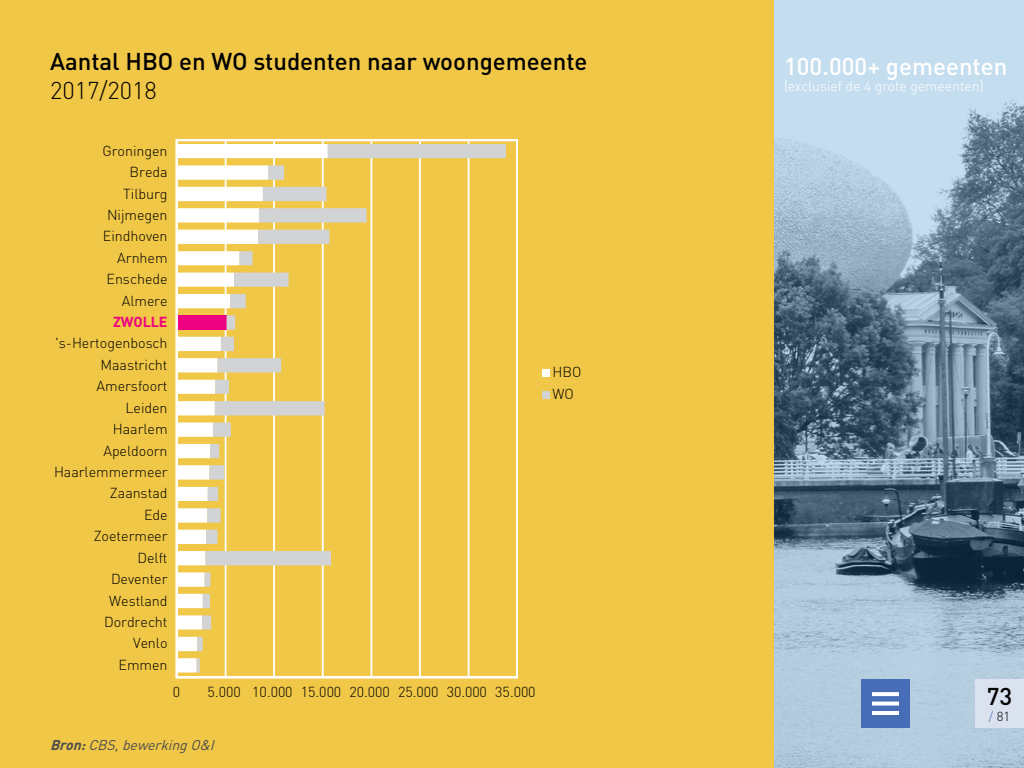
<style>
.page{position:relative;width:1024px;height:768px;background:#fff}
.page>*{position:absolute;margin:0;border:0;box-sizing:border-box;transform-origin:0 0}
.t1{font:500 24px "DIN";color:#000}
.t2{font:500 24px "DIN";color:#fff}
.t3{font:300 24px "DIN";color:#000}
.t4{font:300 14.3px/22px "DIN";color:#010101}
.t5{font:700 14.3px "DIN";letter-spacing:-.005em;color:#ed0180}
.t6{font:300 14px "DIN";color:#fff}
.t7{font:italic 14px "DIN";color:#4d4d4d}
.t8{font:300 13px "DIN";color:#000}
.s1{font-weight:700}
.s2{color:#476db6}
</style>
<div class="page">
<svg style="left:774px;top:0;width:250px;height:768px;background:#89a2b3"></svg>
<div style="left:861px;top:679px;width:49px;height:49px;background:#476db6"></div>
<svg style="left:872px;top:692px;width:27px;height:4px"></svg>
<svg style="left:872px;top:702px;width:27px;height:4px"></svg>
<hr style="left:872px;top:711px;width:27px;height:4px;background:#fff">
<div style="left:975px;top:679px;width:49px;height:49px;background:#dae2f0"></div>
<div style="left:0;top:0;width:774px;height:768px;background:#f0c747"></div>
<hr style="left:468px;top:140px;width:1px;height:536px;background:#fff">
<hr style="left:419px;top:140px;width:2px;height:536px;background:#fff">
<hr style="left:371px;top:140px;width:1px;height:536px;background:#fff">
<hr style="left:322px;top:140px;width:2px;height:536px;background:#fff">
<hr style="left:273px;top:140px;width:2px;height:536px;background:#fff">
<hr style="left:225px;top:140px;width:2px;height:536px;background:#fff">
<svg style="left:179px;top:144px;width:18px;height:529px;fill:#fff"></svg>
<svg style="left:197px;top:144px;width:309px;height:529px"></svg>
<div style="left:176px;top:139px;width:342px;height:539px;border:2px solid #fff"></div>
<div style="left:543px;top:369px;width:7px;height:7px;background:#fff"></div>
<div style="left:543px;top:391px;width:7px;height:7px;background:#d1d3d4"></div>
<h1 class="t1" style="left:50px;top:46px;width:539px">Aantal HBO en WO studenten naar woongemeente</h1>
<h1 class="t3" style="left:50px;top:75px;width:108px">2017/2018</h1>
<p class="t4" style="left:103px;top:139px;width:67px">Groningen</p>
<p class="t4" style="left:130px;top:161px;width:39px">Breda</p>
<p class="t4" style="left:123px;top:182px;width:46px">Tilburg</p>
<p class="t4" style="left:107px;top:204px;width:62px">Nijmegen</p>
<p class="t4" style="left:103px;top:225px;width:66px">Eindhoven</p>
<p class="t4" style="left:117px;top:247px;width:52px">Arnhem</p>
<p class="t4" style="left:107px;top:268px;width:63px">Enschede</p>
<p class="t4" style="left:122px;top:289px;width:47px">Almere</p>
<p class="t5" style="left:113px;top:313px;width:56px">ZWOLLE</p>
<p class="t4" style="left:55px;top:332px;width:114px">'s-Hertogenbosch</p>
<p class="t4" style="left:100px;top:354px;width:69px">Maastricht</p>
<p class="t4" style="left:97px;top:375px;width:73px">Amersfoort</p>
<p class="t4" style="left:125px;top:396px;width:44px">Leiden</p>
<p class="t4" style="left:113px;top:418px;width:56px">Haarlem</p>
<p class="t4" style="left:103px;top:439px;width:66px">Apeldoorn</p>
<p class="t4" style="left:54px;top:461px;width:115px">Haarlemmermeer</p>
<p class="t4" style="left:110px;top:482px;width:59px">Zaanstad</p>
<p class="t4" style="left:144px;top:504px;width:25px">Ede</p>
<p class="t4" style="left:94px;top:525px;width:75px">Zoetermeer</p>
<p class="t4" style="left:137px;top:546px;width:32px">Delft</p>
<p class="t4" style="left:111px;top:568px;width:58px">Deventer</p>
<p class="t4" style="left:109px;top:589px;width:60px">Westland</p>
<p class="t4" style="left:104px;top:611px;width:65px">Dordrecht</p>
<p class="t4" style="left:133px;top:632px;width:36px">Venlo</p>
<p class="t4" style="left:119px;top:654px;width:51px">Emmen</p>
<p class="t4" style="left:173px;top:681px;width:9px">0</p>
<p class="t4" style="left:208px;top:681px;width:329px">5.000 10.000 15.000 20.000 25.000 30.000 35.000</p>
<p class="t7" style="left:50px;top:736px;width:170px"><span class="s1">Bron:</span>CBS,bewerkingO&amp;I</p>
<p class="t4" style="left:553px;top:361px;width:30px">HBO<br>WO</p>
<h1 class="t2" style="left:784px;top:51px;width:225px">100.000+ gemeenten</h1>
<p class="t6" style="left:784px;top:77px;width:201px">(exclusief de 4 grote gemeenten)</p>
<h1 class="t1" style="left:987px;top:681px;width:27px">73</h1>
<p class="t8" style="left:989px;top:708px;width:23px"><span class="s2">/</span> 81</p>
</div>
